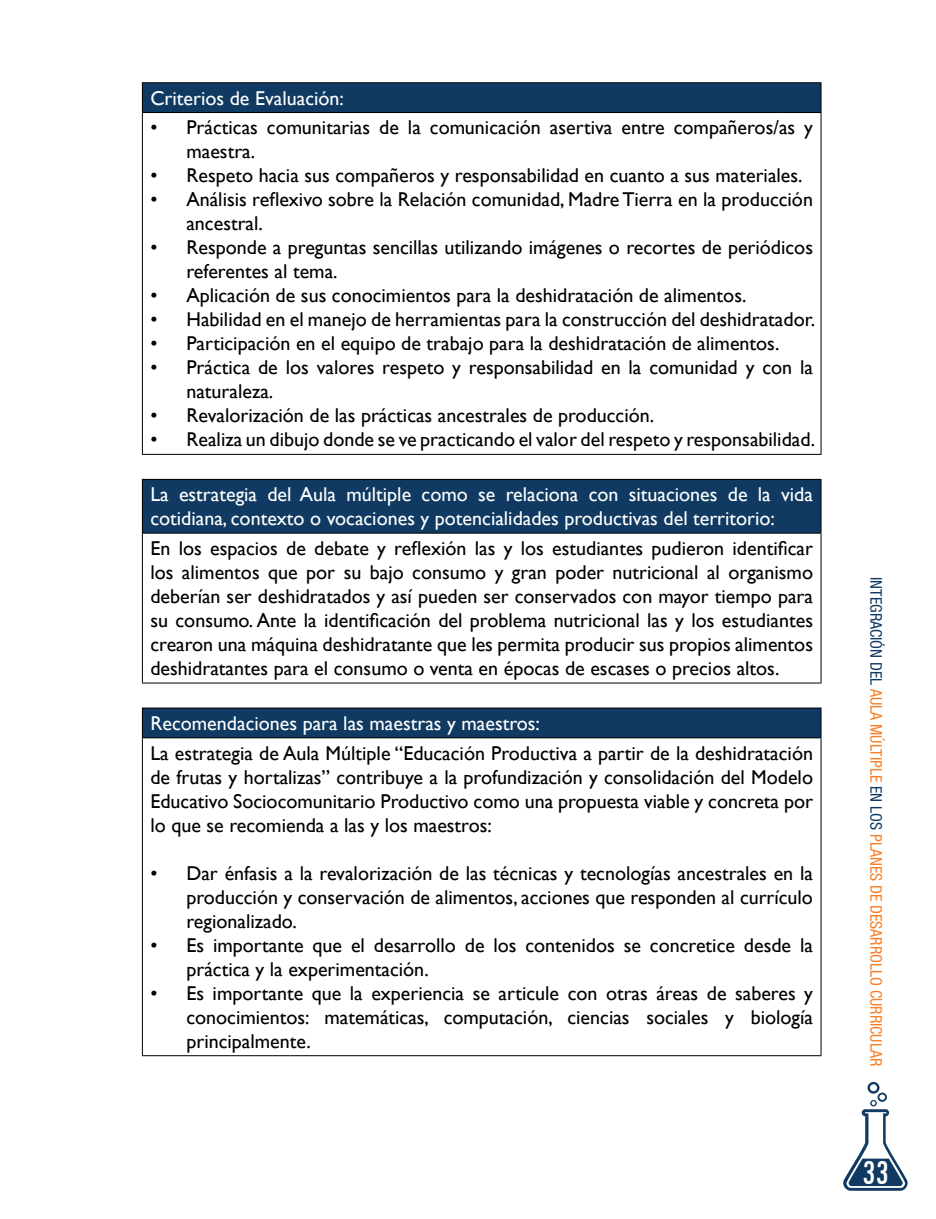
<style>
.page{position:relative;width:936px;height:1219px;background:#fff}
.page>*{position:absolute;margin:0;border:0;box-sizing:border-box;transform-origin:0 0}
.t1{font:condensed 36px "Tw Cen";color:#fff}
.t2{font:20px/24px "Gill Sans";color:#000}
.t3{font:20px/24px "Gill Sans";color:#fff}
.t4{font:condensed 16px "Helvetica Neue LT Std";color:#f57e27}
.s1{color:#103a62}
</style>
<div class="page">
<svg style="left:843px;top:1082px;width:64px;height:109px"></svg>
<div style="left:142px;top:83px;width:679px;height:30px;background:#103a62"></div>
<hr style="left:142px;top:82px;width:679px;height:1px;background:#000">
<svg style="left:142px;top:83px;width:1px;height:29px"></svg>
<svg style="left:820px;top:83px;width:1px;height:29px"></svg>
<hr style="left:142px;top:112px;width:679px;height:1px;background:#000">
<hr style="left:142px;top:113px;width:1px;height:341px;background:#000">
<hr style="left:820px;top:113px;width:1px;height:341px;background:#000">
<hr style="left:142px;top:454px;width:679px;height:1px;background:#000">
<div style="left:142px;top:479px;width:679px;height:54px;background:#103a62"></div>
<hr style="left:142px;top:479px;width:679px;height:1px;background:#000">
<hr style="left:142px;top:480px;width:1px;height:53px;background:#000">
<hr style="left:820px;top:480px;width:1px;height:53px;background:#000">
<hr style="left:142px;top:533px;width:679px;height:1px;background:#000">
<hr style="left:142px;top:534px;width:1px;height:148px;background:#000">
<hr style="left:820px;top:534px;width:1px;height:148px;background:#000">
<hr style="left:142px;top:682px;width:679px;height:1px;background:#000">
<div style="left:142px;top:708px;width:679px;height:30px;background:#103a62"></div>
<hr style="left:142px;top:707px;width:679px;height:1px;background:#000">
<svg style="left:142px;top:708px;width:1px;height:29px"></svg>
<svg style="left:820px;top:708px;width:1px;height:29px"></svg>
<hr style="left:142px;top:737px;width:679px;height:1px;background:#000">
<hr style="left:142px;top:738px;width:1px;height:317px;background:#000">
<hr style="left:820px;top:738px;width:1px;height:317px;background:#000">
<hr style="left:142px;top:1055px;width:679px;height:1px;background:#000">
<p class="t3" style="left:150px;top:86px;width:195px">Criterios de Evaluación:</p>
<p class="t2" style="left:186px;top:116px;width:628px;text-indent:-36px">• Prácticas comunitarias de la comunicación asertiva entre compañeros/as y maestra.</p>
<p class="t2" style="left:150px;top:164px;width:653px">• Respeto hacia sus compañeros y responsabilidad en cuanto a sus materiales.</p>
<p class="t2" style="left:186px;top:188px;width:628px;text-indent:-36px">• Análisis reflexivo sobre la Relación comunidad, Madre Tierra en la producción ancestral.</p>
<p class="t2" style="left:186px;top:236px;width:628px;text-indent:-36px">• Responde a preguntas sencillas utilizando imágenes o recortes de periódicos referentes al tema.</p>
<p class="t2" style="left:150px;top:284px;width:597px">• Aplicación de sus conocimientos para la deshidratación de alimentos.</p>
<p class="t2" style="left:150px;top:308px;width:666px">• Habilidad en el manejo de herramientas para la construcción del deshidratador.</p>
<p class="t2" style="left:150px;top:332px;width:630px">• Participación en el equipo de trabajo para la deshidratación de alimentos.</p>
<p class="t2" style="left:186px;top:356px;width:628px;text-indent:-36px">• Práctica de los valores respeto y responsabilidad en la comunidad y con la naturaleza.</p>
<p class="t2" style="left:150px;top:404px;width:505px">• Revalorización de las prácticas ancestrales de producción.</p>
<p class="t2" style="left:150px;top:428px;width:666px">• Realiza un dibujo donde se ve practicando el valor del respeto y responsabilidad.</p>
<p class="t3" style="left:150px;top:483px;width:664px">La estrategia del Aula múltiple como se relaciona con situaciones de la vida cotidiana, contexto o vocaciones y potencialidades productivas del territorio:</p>
<p class="t2" style="left:150px;top:537px;width:664px;text-align:justify">En los espacios de debate y reflexión las y los estudiantes pudieron identificar los alimentos que por su bajo consumo y gran poder nutricional al organismo deberían ser deshidratados y así pueden ser conservados con mayor tiempo para su consumo. Ante la identificación del problema nutricional las y los estudiantes crearon una máquina deshidratante que les permita producir sus propios alimentos deshidratantes para el consumo o venta en épocas de escases o precios altos.</p>
<p class="t3" style="left:150px;top:711px;width:391px">Recomendaciones para las maestras y maestros:</p>
<p class="t2" style="left:150px;top:741px;width:664px;text-align:justify">La estrategia de Aula Múltiple “Educación Productiva a partir de la deshidratación de frutas y hortalizas” contribuye a la profundización y consolidación del Modelo Educativo Sociocomunitario Productivo como una propuesta viable y concreta por lo que se recomienda a las y los maestros:</p>
<p class="t2" style="left:186px;top:861px;width:628px;text-align:justify;text-indent:-36px">• Dar énfasis a la revalorización de las técnicas y tecnologías ancestrales en la producción y conservación de alimentos, acciones que responden al currículo regionalizado.</p>
<p class="t2" style="left:186px;top:933px;width:628px;text-indent:-36px">• Es importante que el desarrollo de los contenidos se concretice desde la práctica y la experimentación.</p>
<p class="t2" style="left:186px;top:981px;width:628px;text-align:justify;text-indent:-36px">• Es importante que la experiencia se articule con otras áreas de saberes y conocimientos: matemáticas, computación, ciencias sociales y biología principalmente.</p>
<p class="t4" style="left:885px;top:577px;width:491px;rotate:90deg"><span class="s1">INTEGRACIÓN DEL</span> AULA MÚLTIPLE <span class="s1">EN LOS</span> PLANES DE DESARROLLO CURRICULAR</p>
<h1 class="t1" style="left:862px;top:1151px;width:28px">33</h1>
</div>
